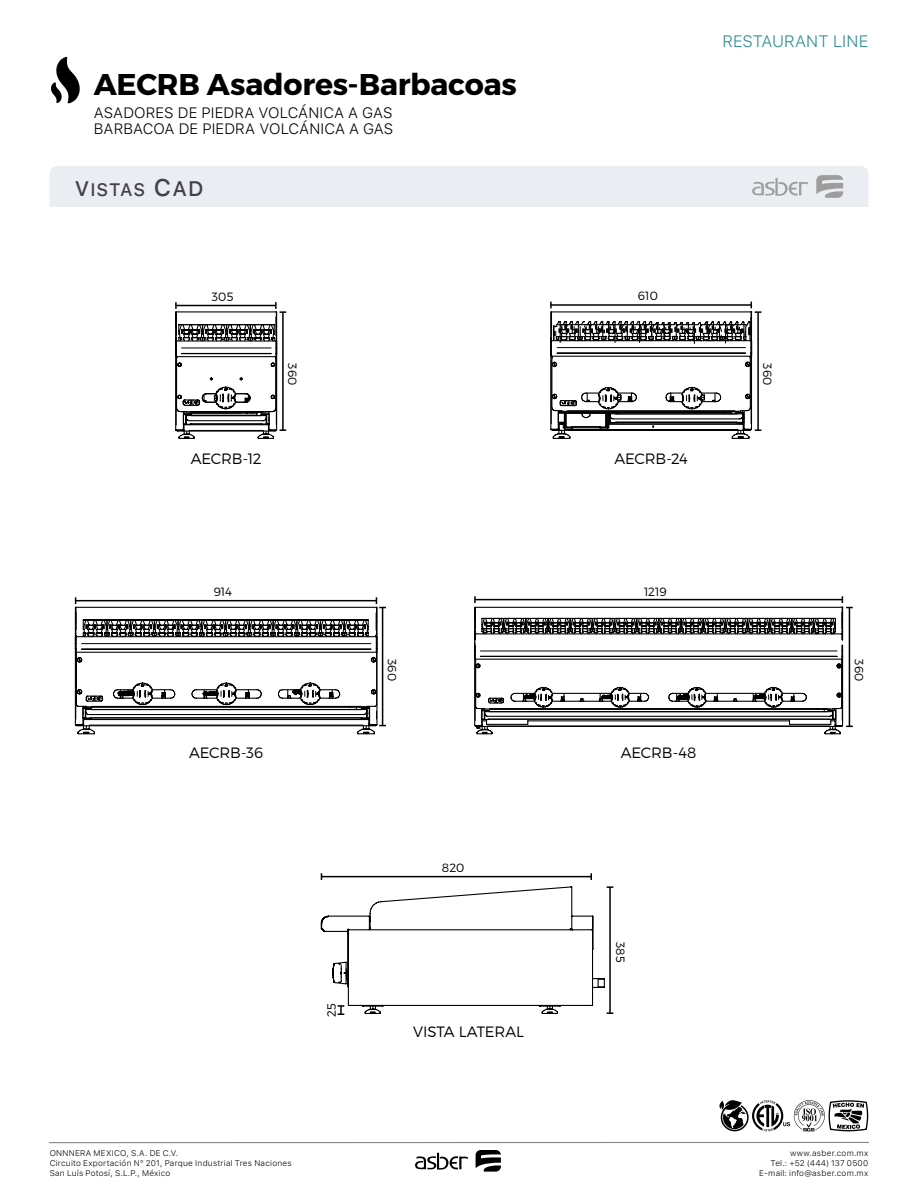
<style>
.page{position:relative;width:918px;height:1188px;background:#fff}
.page>*{position:absolute;margin:0;border:0;box-sizing:border-box;transform-origin:0 0}
.t1{font:700 30px "Montserrat";letter-spacing:-.005em;color:#000}
.t2{font:500 18px "SFUI Text";letter-spacing:.05em;color:#434048}
.t3{font:300 16.5px "SFUI Text";color:#2e8e93}
.t4{font:300 15px/16.5px "SFUI Text";letter-spacing:.005em;color:#000}
.t5{font:300 15px "Montserrat";letter-spacing:-.01em;color:#000}
.t6{font:300 12px "Montserrat";letter-spacing:.005em;color:#000}
.t7{font:300 8.25px/9.9px "SFUI Text";letter-spacing:.025em;color:#000}
.s1{font-size:21px}
.s2{font-size:24px}
</style>
<div class="page">
<hr style="left:50px;top:1142px;width:818px;height:1px;background:#878787">
<svg style="left:476px;top:1150px;width:25px;height:22px"></svg>
<svg style="left:415px;top:1153px;width:53px;height:17px"></svg>
<svg style="left:51px;top:57px;width:29px;height:46px"></svg>
<div style="left:49px;top:166px;width:819px;height:41px;background:#eaedf1"></div>
<hr style="left:321px;top:876px;width:270px;height:1px;background:#000">
<svg style="left:175px;top:302px;width:111px;height:137px"></svg>
<svg style="left:550px;top:302px;width:211px;height:137px"></svg>
<svg style="left:74px;top:597px;width:312px;height:138px"></svg>
<svg style="left:474px;top:596px;width:379px;height:139px"></svg>
<svg style="left:719px;top:1100px;width:150px;height:32px"></svg>
<svg style="left:320px;top:886px;width:293px;height:129px"></svg>
<h1 class="t1" style="left:94px;top:65px;width:425px">AECRB Asadores-Barbacoas</h1>
<h3 class="t4" style="left:94px;top:104px;width:301px">ASADORES DE PIEDRA VOLCÁNICA A GAS<br>BARBACOA DE PIEDRA VOLCÁNICA A GAS</h3>
<h2 class="t2" style="left:75px;top:176px;width:130px"><span class="s1">V</span>ISTAS <span class="s2">C</span><span class="s1">AD</span></h2>
<h3 class="t3" style="left:723px;top:30px;width:147px">RESTAURANT LINE</h3>
<h3 class="t6" style="left:212px;top:289px;width:23px">305</h3>
<h3 class="t6" style="left:300px;top:363px;width:24px;rotate:90deg">360</h3>
<h3 class="t6" style="left:638px;top:288px;width:22px">610</h3>
<h3 class="t5" style="left:191px;top:450px;width:72px">AECRB-12</h3>
<h3 class="t5" style="left:614px;top:450px;width:75px">AECRB-24</h3>
<h3 class="t6" style="left:775px;top:363px;width:24px;rotate:90deg">360</h3>
<h3 class="t6" style="left:214px;top:584px;width:20px">914</h3>
<h3 class="t6" style="left:644px;top:584px;width:24px">1219</h3>
<h3 class="t6" style="left:399px;top:659px;width:24px;rotate:90deg">360</h3>
<h3 class="t6" style="left:866px;top:659px;width:24px;rotate:90deg">360</h3>
<h3 class="t5" style="left:189px;top:744px;width:76px">AECRB-36</h3>
<h3 class="t5" style="left:621px;top:744px;width:77px">AECRB-48</h3>
<h3 class="t6" style="left:324px;top:1017px;width:15px;rotate:-90deg">25</h3>
<h3 class="t6" style="left:442px;top:860px;width:24px">820</h3>
<h3 class="t5" style="left:413px;top:1023px;width:112px">VISTA LATERAL</h3>
<h3 class="t6" style="left:628px;top:942px;width:22px;rotate:90deg">385</h3>
<p class="t7" style="left:50px;top:1148px;width:244px">ONNNERA MEXICO, S.A. DE C.V.<br>Circuito Exportación N° 201, Parque Industrial Tres Naciones<br>San Luís Potosí, S.L.P., México</p>
<p class="t7" style="left:759px;top:1148px;width:111px;text-align:right">www.asber.com.mx<br>Tel.: +52 (444) 137 0500<br>E-mail: info@asber.com.mx</p>
</div>
